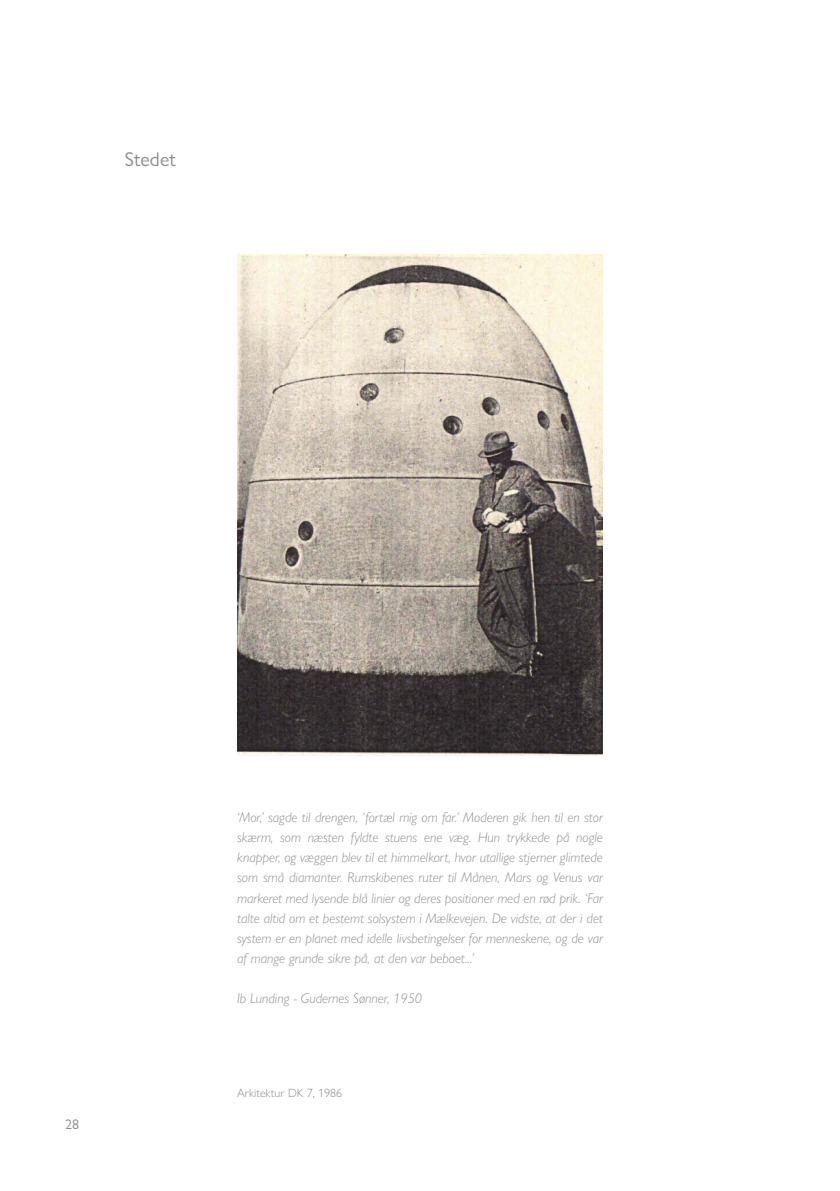
<style>
.page{position:relative;width:840px;height:1191px;background:#fff}
.page>*{position:absolute;margin:0;border:0;box-sizing:border-box;transform-origin:0 0}
.t1{font:20px "Gill Sans Nova";color:#8d8d8d}
.t2{font:italic 300 14px/20px "Gill Sans Nova";color:#8d8d8d;text-align:justify}
.t3{font:14px "Gill Sans Nova";color:#8d8d8d}
.t4{font:300 12px "Gill Sans Nova";color:#8d8d8d}
</style>
<div class="page">
<img style="left:237px;top:255px;width:365px;height:501px">
<p class="t1" style="left:125px;top:147px;width:52px">Stedet</p>
<p class="t3" style="left:65px;top:1115px;width:15px">28</p>
<p class="t2" style="left:237px;top:807px;width:367px">‘Mor,’ sagde til drengen, ‘fortæl mig om far.’ Moderen gik hen til en stor skærm, som næsten fyldte stuens ene væg. Hun trykkede på nogle knapper, og væggen blev til et himmelkort, hvor utallige stjerner glimtede som små diamanter. Rumskibenes ruter til Månen, Mars og Venus var markeret med lysende blå linier og deres positioner med en rød prik. ‘Far talte altid om et bestemt solsystem i Mælkevejen. De vidste, at der i det system er en planet med idelle livsbetingelser for menneskene, og de var af mange grunde sikre på, at den var beboet...’</p>
<p class="t2" style="left:237px;top:987px;width:186px">Ib Lunding - Gudernes Sønner, 1950</p>
<p class="t4" style="left:237px;top:1085px;width:107px">Arkitektur DK 7, 1986</p>
</div>
